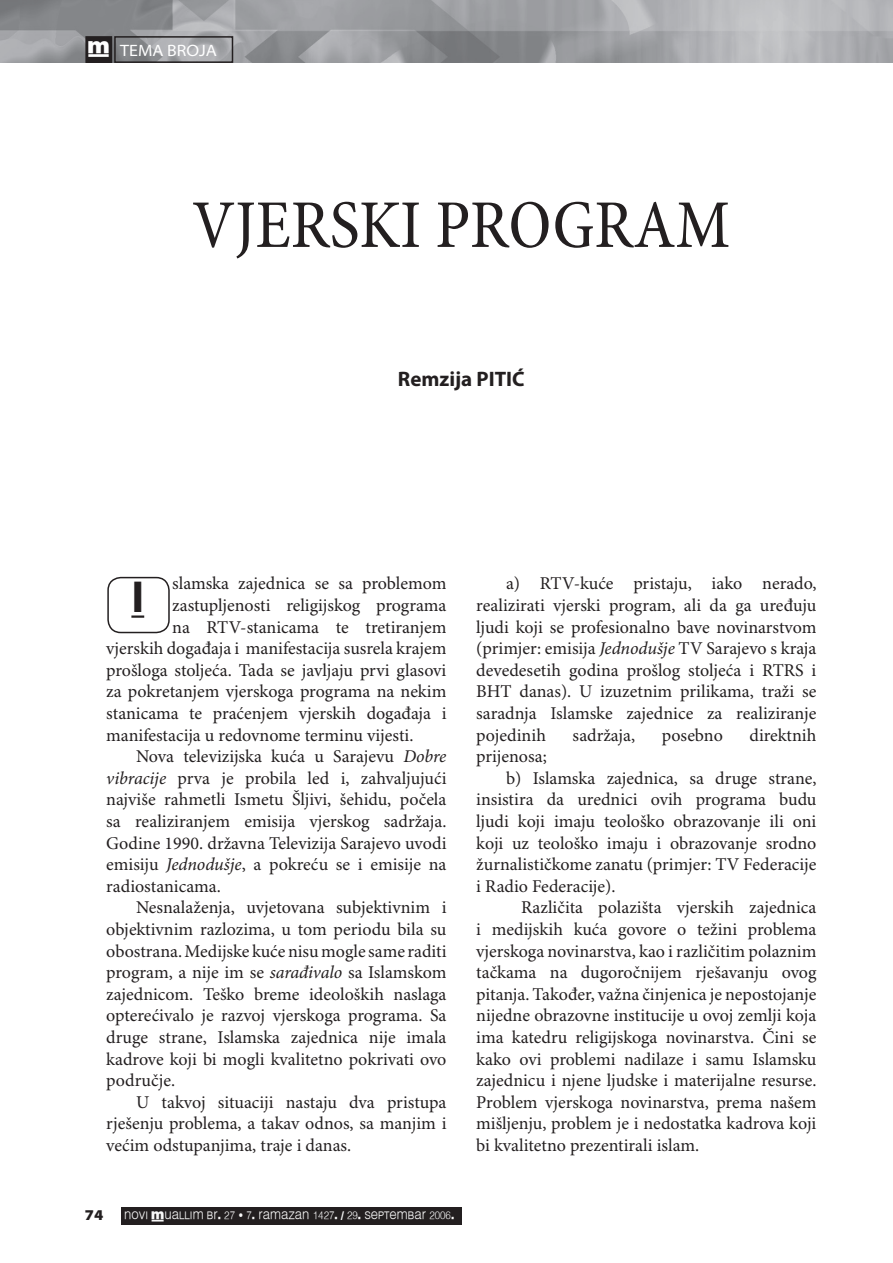
<style>
.page{position:relative;width:893px;height:1263px;background:#fff}
.page>*{position:absolute;margin:0;border:0;box-sizing:border-box;transform-origin:0 0}
.t1{font:condensed 69px "Minion Pro";color:#231f20}
.t2{font:700 45px "Myriad Pro";color:#231f20}
.t3{font:700 21px "Myriad Pro";color:#231f20}
.t4{font:18px/21.6px "Minion Pro";color:#231f20;text-align:justify}
.t5{font:semi-expanded 16.5px "Myriad Pro";color:#fff}
.t6{font:900 semi-expanded 15px "Myriad Pro";color:#231f20}
.t7{font:10.8px "Muallim";color:#f9f9f9;scale:.91 1}
.s1{font-family:"Muallim";font-stretch:normal}
.s2{font-style:italic}
</style>
<div class="page">
<img style="left:0;top:0;width:893px;height:62px">
<div style="left:86px;top:37px;width:25px;height:25px;background:#231f20"></div>
<div style="left:85px;top:36px;width:27px;height:27px;border:2px solid #231f20"></div>
<div style="left:114px;top:36px;width:119px;height:27px;border:2px solid #231f20"></div>
<div style="left:121px;top:1206px;width:340px;height:18px;background:#231f20"></div>
<svg style="left:131px;top:615px;width:13px;height:3px"></svg>
<div style="left:107px;top:577px;width:63px;height:56px;border:2px solid #231f20;border-radius:13px"></div>
<p class="t5" style="left:88px;top:41px;width:131px"><span class="s1">†</span> TEMA BROJA</p>
<h1 class="t1" style="left:192px;top:184px;width:540px">VJERSKI PROGRAM</h1>
<p class="t3" style="left:398px;top:365px;width:128px">Remzija PITIĆ</p>
<h2 class="t2" style="left:131px;top:568px;width:14px">I</h2>
<p class="t4" style="left:172px;top:573px;width:276px">slamska zajednica se sa problemom</p>
<p class="t4" style="left:172px;top:595px;width:276px">zastupljenosti religijskog programa</p>
<p class="t4" style="left:172px;top:617px;width:276px">na RTV-stanicama te tretiranjem</p>
<p class="t4" style="left:106px;top:638px;width:342px">vjerskih događaja i manifestacija susrela krajem</p>
<p class="t4" style="left:106px;top:660px;width:342px">prošloga stoljeća. Tada se javljaju prvi glasovi</p>
<p class="t4" style="left:106px;top:681px;width:342px">za pokretanjem vjerskoga programa na nekim</p>
<p class="t4" style="left:106px;top:703px;width:342px">stanicama te praćenjem vjerskih događaja i</p>
<p class="t4" style="left:106px;top:725px;width:309px">manifestacija u redovnome terminu vijesti.</p>
<p class="t4" style="left:136px;top:746px;width:312px">Nova televizijska kuća u Sarajevu <span class="s2">Dobre</span></p>
<p class="t4" style="left:106px;top:768px;width:342px"><span class="s2">vibracije</span> prva je probila led i, zahvaljujući</p>
<p class="t4" style="left:106px;top:789px;width:342px">najviše rahmetli Ismetu Šljivi, šehidu, počela</p>
<p class="t4" style="left:106px;top:811px;width:342px">sa realiziranjem emisija vjerskog sadržaja.</p>
<p class="t4" style="left:106px;top:833px;width:342px">Godine 1990. državna Televizija Sarajevo uvodi</p>
<p class="t4" style="left:106px;top:854px;width:342px">emisiju <span class="s2">Jednodušje</span>, a pokreću se i emisije na</p>
<p class="t4" style="left:106px;top:876px;width:116px">radiostanicama.</p>
<p class="t4" style="left:136px;top:897px;width:312px">Nesnalaženja, uvjetovana subjektivnim i</p>
<p class="t4" style="left:106px;top:919px;width:342px">objektivnim razlozima, u tom periodu bila su</p>
<p class="t4" style="left:106px;top:941px;width:342px">obostrana. Medijske kuće nisu mogle same raditi</p>
<p class="t4" style="left:106px;top:962px;width:342px">program, a nije im se <span class="s2">sarađivalo</span> sa Islamskom</p>
<p class="t4" style="left:106px;top:984px;width:342px">zajednicom. Teško breme ideoloških naslaga</p>
<p class="t4" style="left:106px;top:1005px;width:342px">opterećivalo je razvoj vjerskoga programa. Sa</p>
<p class="t4" style="left:106px;top:1027px;width:342px">druge strane, Islamska zajednica nije imala</p>
<p class="t4" style="left:106px;top:1049px;width:342px">kadrove koji bi mogli kvalitetno pokrivati ovo</p>
<p class="t4" style="left:106px;top:1070px;width:70px">područje.</p>
<p class="t4" style="left:136px;top:1092px;width:312px">U takvoj situaciji nastaju dva pristupa</p>
<p class="t4" style="left:106px;top:1113px;width:342px">rješenju problema, a takav odnos, sa manjim i</p>
<p class="t4" style="left:106px;top:1135px;width:246px">većim odstupanjima, traje i danas.</p>
<p class="t6" style="left:85px;top:1207px;width:20px">74</p>
<p class="t7" style="left:124px;top:1208px;width:364px">NOVI †UALLIM BR. 27 • 7. RAMAZAN 1427. / 29. SEPTEMBAR 2006.</p>
<p class="t4" style="left:476px;top:573px;width:342px;text-indent:30px">a) RTV-kuće pristaju, iako nerado, realizirati vjerski program, ali da ga uređuju ljudi koji se profesionalno bave novinarstvom (primjer: emisija <span class="s2">Jednodušje</span> TV Sarajevo s kraja devedesetih godina prošlog stoljeća i RTRS i BHT danas). U izuzetnim prilikama, traži se saradnja Islamske zajednice za realiziranje pojedinih</p>
<p class="t4" style="left:573px;top:725px;width:64px">sadržaja,</p>
<p class="t4" style="left:662px;top:725px;width:62px">posebno</p>
<p class="t4" style="left:749px;top:725px;width:68px">direktnih</p>
<p class="t4" style="left:476px;top:746px;width:72px">prijenosa;</p>
<p class="t4" style="left:506px;top:768px;width:312px">b) Islamska zajednica, sa druge strane,</p>
<p class="t4" style="left:476px;top:789px;width:342px">insistira da urednici ovih programa budu</p>
<p class="t4" style="left:476px;top:811px;width:342px">ljudi koji imaju teološko obrazovanje ili oni</p>
<p class="t4" style="left:476px;top:833px;width:342px">koji uz teološko imaju i obrazovanje srodno</p>
<p class="t4" style="left:476px;top:854px;width:342px">žurnalističkome zanatu (primjer: TV Federacije</p>
<p class="t4" style="left:476px;top:876px;width:141px">i Radio Federacije).</p>
<p class="t4" style="left:521px;top:897px;width:297px">Različita polazišta vjerskih zajednica</p>
<p class="t4" style="left:476px;top:919px;width:342px">i medijskih kuća govore o težini problema</p>
<p class="t4" style="left:476px;top:941px;width:342px">vjerskoga novinarstva, kao i različitim polaznim</p>
<p class="t4" style="left:476px;top:962px;width:342px">tačkama na dugoročnijem rješavanju ovog</p>
<p class="t4" style="left:476px;top:984px;width:342px">pitanja. Također, važna činjenica je nepostojanje</p>
<p class="t4" style="left:476px;top:1005px;width:342px">nijedne obrazovne institucije u ovoj zemlji koja</p>
<p class="t4" style="left:476px;top:1027px;width:342px">ima katedru religijskoga novinarstva. Čini se</p>
<p class="t4" style="left:476px;top:1049px;width:342px">kako ovi problemi nadilaze i samu Islamsku</p>
<p class="t4" style="left:476px;top:1070px;width:342px">zajednicu i njene ljudske i materijalne resurse.</p>
<p class="t4" style="left:476px;top:1092px;width:342px">Problem vjerskoga novinarstva, prema našem</p>
<p class="t4" style="left:476px;top:1113px;width:342px">mišljenju, problem je i nedostatka kadrova koji</p>
<p class="t4" style="left:476px;top:1135px;width:224px">bi kvalitetno prezentirali islam.</p>
</div>
